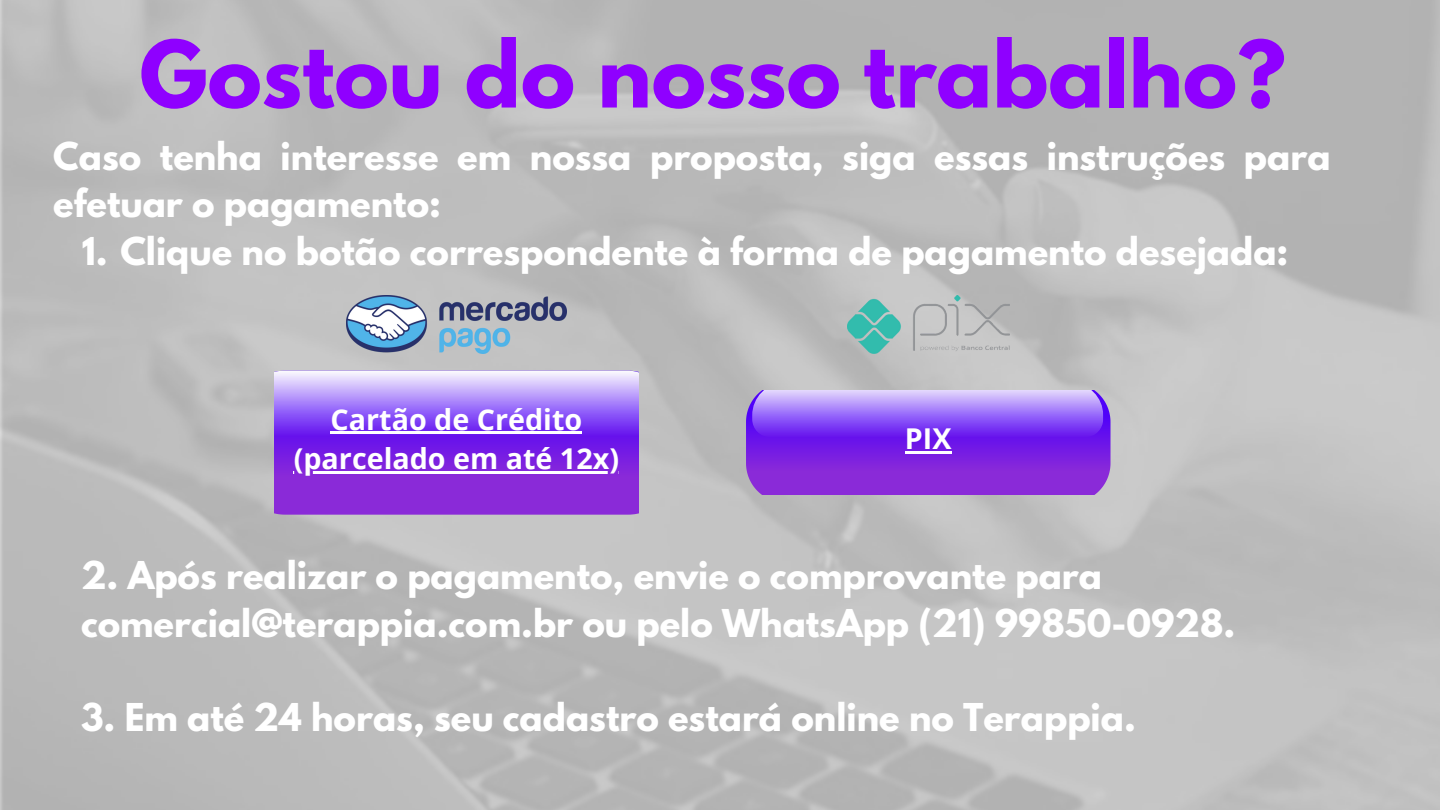
<style>
.page{position:relative;width:1440px;height:810px;background:#fff}
.page>*{position:absolute;margin:0;border:0;box-sizing:border-box;transform-origin:0 0}
.t1{font:700 82px "League Spartan";color:#8f00ff}
.t2{font:700 34px/47.2px "League Spartan";color:#fff}
.t3{font:700 28.7px "Open Sans";color:#fff}
</style>
<div class="page">
<img style="left:0;top:0;width:1440px;height:810px">
<img style="left:346px;top:296px;width:221px;height:57px">
<svg style="left:274px;top:436px;width:365px;height:79px;background:#8126dd"></svg>
<svg style="left:274px;top:371px;width:365px;height:65px;background:#ac85f9"></svg>
<hr style="left:331px;top:431px;width:251px;height:2px;background:#fff">
<hr style="left:294px;top:471px;width:325px;height:2px;background:#fff">
<img style="left:847px;top:296px;width:162px;height:57px">
<svg style="left:746px;top:390px;width:365px;height:105px;background:#8d46e9"></svg>
<hr style="left:905px;top:451px;width:46px;height:2px;background:#fff">
<p class="t1" style="left:140px;top:34px;width:1148px">Gostou do nosso trabalho?</p>
<p class="t2" style="left:53px;top:137px;width:1279px">Caso tenha interesse em nossa proposta, siga essas instruções para efetuar o pagamento:</p>
<p class="t2" style="left:82px;top:232px;width:1208px">1. Clique no botão correspondente à forma de pagamento desejada:</p>
<p class="t3" style="left:331px;top:399px;width:253px">Cartão de Crédito</p>
<p class="t3" style="left:294px;top:439px;width:327px">(parcelado em até 12x)</p>
<p class="t3" style="left:905px;top:419px;width:48px">PIX</p>
<p class="t2" style="left:81px;top:556px;width:1156px">2. Após realizar o pagamento, envie o comprovante para comercial@terappia.com.br ou pelo WhatsApp (21) 99850-0928.</p>
<p class="t2" style="left:81px;top:698px;width:1056px">3. Em até 24 horas, seu cadastro estará online no Terappia.</p>
</div>
